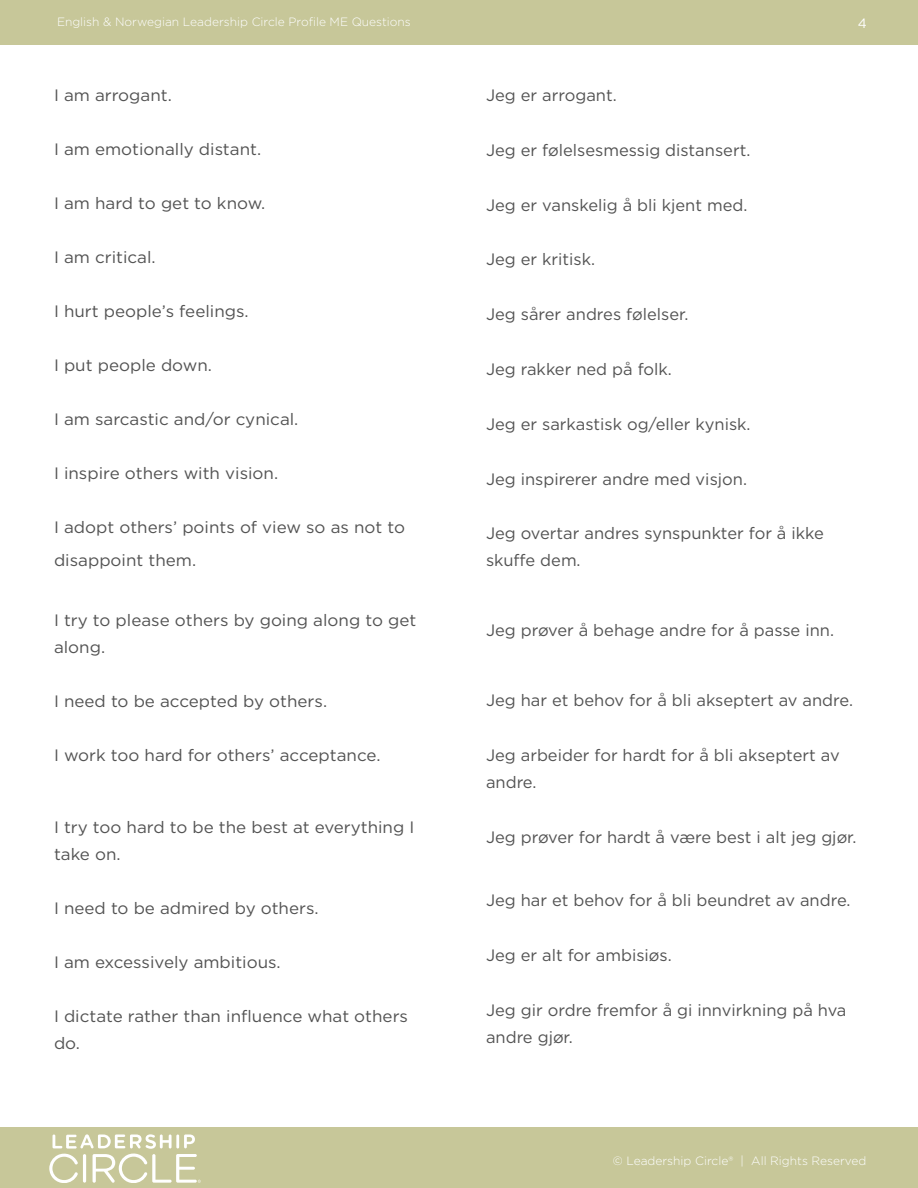
<style>
.page{position:relative;width:918px;height:1188px;background:#fff}
.page>*{position:absolute;margin:0;border:0;box-sizing:border-box;transform-origin:0 0}
.Paragraph_Body_Chine{font:16.5px/27px "Gotham";color:#535353}
.paragraph_body{font:16.5px/27px "Gotham";color:#535353}
.t1{font:13.5px "Gotham";color:#fff}
.t2{font:300 12px "Gotham";color:#feffff}
</style>
<div class="page">
<div style="left:0;top:1128px;width:918px;height:60px;background:#c7c799"></div>
<div style="left:0;top:0;width:918px;height:44px;background:#c7c799"></div>
<svg style="left:49px;top:1134px;width:152px;height:49px"></svg>
<p class="t2" style="left:57px;top:15px;width:355px">English &amp; Norwegian Leadership Circle Profile ME Questions</p>
<p class="t1" style="left:858px;top:15px;width:11px">4</p>
<p class="paragraph_body" style="left:54px;top:81px;width:119px">I am arrogant.</p>
<p class="paragraph_body" style="left:54px;top:135px;width:209px">I am emotionally distant.</p>
<p class="paragraph_body" style="left:54px;top:189px;width:213px">I am hard to get to know.</p>
<p class="paragraph_body" style="left:54px;top:243px;width:103px">I am critical.</p>
<p class="paragraph_body" style="left:54px;top:297px;width:196px">I hurt people’s feelings.</p>
<p class="paragraph_body" style="left:54px;top:351px;width:160px">I put people down.</p>
<p class="paragraph_body" style="left:54px;top:405px;width:246px">I am sarcastic and/or cynical.</p>
<p class="paragraph_body" style="left:54px;top:459px;width:226px">I inspire others with vision.</p>
<p class="paragraph_body" style="left:54px;top:510px;width:353px;line-height:33px">I adopt others’ points of view so as not to disappoint them.</p>
<p class="paragraph_body" style="left:54px;top:606px;width:364px">I try to please others by going along to get along.</p>
<p class="paragraph_body" style="left:54px;top:687px;width:275px">I need to be accepted by others.</p>
<p class="paragraph_body" style="left:54px;top:741px;width:328px">I work too hard for others’ acceptance.</p>
<p class="paragraph_body" style="left:54px;top:813px;width:362px">I try too hard to be the best at everything I take on.</p>
<p class="paragraph_body" style="left:54px;top:894px;width:266px">I need to be admired by others.</p>
<p class="paragraph_body" style="left:54px;top:948px;width:228px">I am excessively ambitious.</p>
<p class="paragraph_body" style="left:54px;top:1002px;width:356px">I dictate rather than influence what others do.</p>
<p class="Paragraph_Body_Chine" style="left:486px;top:81px;width:132px">Jeg er arrogant.</p>
<p class="Paragraph_Body_Chine" style="left:486px;top:136px;width:266px">Jeg er følelsesmessig distansert.</p>
<p class="Paragraph_Body_Chine" style="left:486px;top:191px;width:263px">Jeg er vanskelig å bli kjent med.</p>
<p class="Paragraph_Body_Chine" style="left:486px;top:246px;width:111px">Jeg er kritisk.</p>
<p class="Paragraph_Body_Chine" style="left:486px;top:301px;width:204px">Jeg sårer andres følelser.</p>
<p class="Paragraph_Body_Chine" style="left:486px;top:355px;width:187px">Jeg rakker ned på folk.</p>
<p class="Paragraph_Body_Chine" style="left:486px;top:410px;width:266px">Jeg er sarkastisk og/eller kynisk.</p>
<p class="Paragraph_Body_Chine" style="left:486px;top:465px;width:263px">Jeg inspirerer andre med visjon.</p>
<p class="Paragraph_Body_Chine" style="left:486px;top:520px;width:339px">Jeg overtar andres synspunkter for å ikke skuffe dem.</p>
<p class="Paragraph_Body_Chine" style="left:486px;top:617px;width:350px">Jeg prøver å behage andre for å passe inn.</p>
<p class="Paragraph_Body_Chine" style="left:486px;top:686px;width:369px">Jeg har et behov for å bli akseptert av andre.</p>
<p class="Paragraph_Body_Chine" style="left:486px;top:741px;width:355px">Jeg arbeider for hardt for å bli akseptert av andre.</p>
<p class="Paragraph_Body_Chine" style="left:486px;top:823px;width:372px">Jeg prøver for hardt å være best i alt jeg gjør.</p>
<p class="Paragraph_Body_Chine" style="left:486px;top:887px;width:366px">Jeg har et behov for å bli beundret av andre.</p>
<p class="Paragraph_Body_Chine" style="left:486px;top:942px;width:187px">Jeg er alt for ambisiøs.</p>
<p class="Paragraph_Body_Chine" style="left:486px;top:996px;width:362px">Jeg gir ordre fremfor å gi innvirkning på hva andre gjør.</p>
<p class="t2" style="left:613px;top:1153px;width:255px">© Leadership Circle® | All Rights Reserved</p>
</div>
